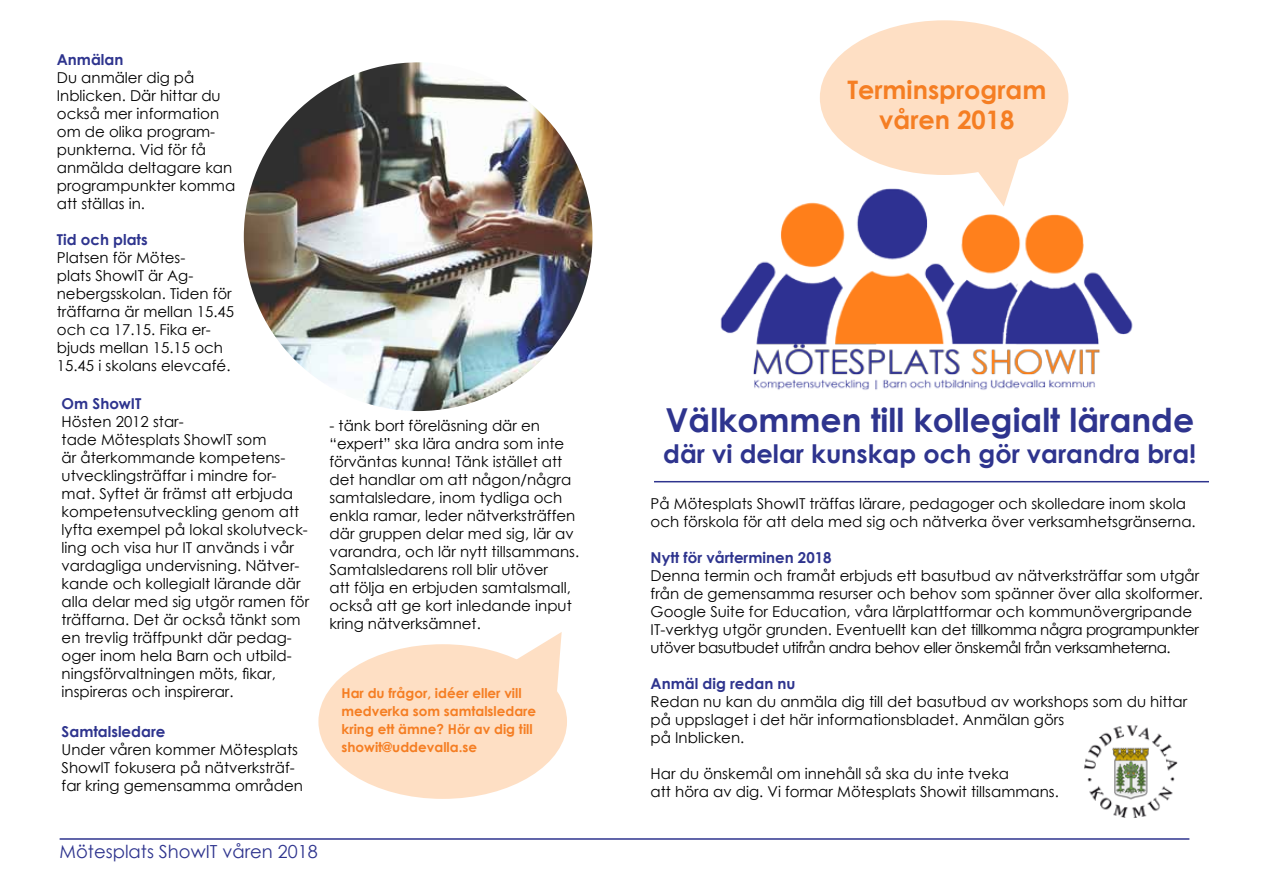
<style>
.page{position:relative;width:1263px;height:893px;background:#fff}
.page>*{position:absolute;margin:0;border:0;box-sizing:border-box;transform-origin:0 0}
.t1{font:700 33px "Century Gothic";color:#2e348e}
.t2{font:700 25.5px "Century Gothic";color:#2e348e}
.t3{font:700 25.5px/30.6px "Century Gothic";color:#f57e23;text-align:center}
.t4{font:18px "Century Gothic";color:#2e348e}
.t5{font:15px/18px "Century Gothic";color:#000}
.t6{font:700 15px "Century Gothic";color:#2e348e}
.t7{font:700 13.5px/18px "Century Gothic";color:#f57e23}
</style>
<div class="page">
<img style="left:720px;top:188px;width:413px;height:202px">
<svg style="left:939px;top:152px;width:93px;height:55px"></svg>
<img style="left:1084px;top:725px;width:94px;height:93px">
<img style="left:244px;top:62px;width:348px;height:349px;border-radius:174px">
<div style="left:820px;top:20px;width:248px;height:155px;background:#fedfc4;border-radius:50%"></div>
<hr style="left:60px;top:838px;width:1129px;height:2px;background:#2e348e">
<hr style="left:654px;top:481px;width:555px;height:1px;background:#2e348e">
<svg style="left:484px;top:632px;width:78px;height:67px"></svg>
<div style="left:318px;top:644px;width:249px;height:155px;background:#fedfc4;border-radius:50%"></div>
<p class="t6" style="left:57px;top:48px;width:68px">Anmälan</p>
<p class="t5" style="left:57px;top:68px;width:180px">Du anmäler dig på<br>Inblicken. Där hittar du också mer information om de olika program&shy;punkterna. Vid för få anmälda deltagare kan programpunkter komma att ställas in.</p>
<p class="t6" style="left:57px;top:228px;width:92px">Tid och plats</p>
<p class="t5" style="left:57px;top:248px;width:179px">Platsen för Mötes-<br>plats ShowIT är Ag&shy;nebergsskolan. Tiden för träffarna är mellan 15.45 och ca 17.15. Fika er&shy;bjuds mellan 15.15 och<br>15.45 i skolans elevcafé.</p>
<p class="t6" style="left:62px;top:392px;width:81px">Om ShowIT</p>
<p class="t5" style="left:62px;top:412px;width:249px">Hösten 2012 star-<br>tade Mötesplats ShowIT som<br>är återkommande kompetens&shy;utvecklingsträffar i mindre for&shy;mat. Syftet är främst att erbjuda kompetensutveckling genom att lyfta exempel på lokal skolutveck&shy;ling och visa hur IT används i vår vardagliga undervisning. Nätver&shy;kande och kollegialt lärande där alla delar med sig utgör ramen för träffarna. Det är också tänkt som en trevlig träffpunkt där pedag&shy;oger inom hela Barn och utbild&shy;ningsförvaltningen möts, fikar, inspireras och inspirerar.</p>
<p class="t6" style="left:62px;top:720px;width:105px">Samtalsledare</p>
<p class="t5" style="left:62px;top:740px;width:243px">Under våren kommer Mötesplats<br>ShowIT fokusera på nätverksträf&shy;far kring gemensamma områden</p>
<p class="t5" style="left:329px;top:416px;width:251px">- tänk bort föreläsning där en “expert” ska lära andra som inte förväntas kunna! Tänk istället att det handlar om att någon/några samtalsledare, inom tydliga och enkla ramar, leder nätverksträffen där gruppen delar med sig, lär av varandra, och lär nytt tillsammans.<br>Samtalsledarens roll blir utöver<br>att följa en erbjuden samtalsmall, också att ge kort inledande input kring nätverksämnet.</p>
<p class="t7" style="left:342px;top:683px;width:196px">Har du frågor, idéer eller vill medverka som samtalsledare kring ett ämne? Hör av dig till showit@uddevalla.se</p>
<p class="t4" style="left:60px;top:839px;width:260px">Mötesplats ShowIT våren 2018</p>
<h2 class="t3" style="left:847px;top:73px;width:200px">Terminsprogram våren 2018</h2>
<h1 class="t1" style="left:665px;top:395px;width:530px">Välkommen till kollegialt lärande</h1>
<h2 class="t2" style="left:663px;top:434px;width:534px">där vi delar kunskap och gör varandra bra!</h2>
<p class="t5" style="left:651px;top:494px;width:547px">På Mötesplats ShowIT träffas lärare, pedagoger och skolledare inom skola och förskola för att dela med sig och nätverka över verksamhetsgränserna.</p>
<p class="t6" style="left:651px;top:546px;width:182px">Nytt för vårterminen 2018</p>
<p class="t5" style="left:651px;top:566px;width:554px">Denna termin och framåt erbjuds ett basutbud av nätverksträffar som utgår från de gemensamma resurser och behov som spänner över alla skolformer.<br>Google Suite for Education, våra lärplattformar och kommunövergripande IT-verktyg utgör grunden. Eventuellt kan det tillkomma några programpunkter utöver basutbudet utifrån andra behov eller önskemål från verksamheterna.</p>
<p class="t6" style="left:651px;top:672px;width:146px">Anmäl dig redan nu</p>
<p class="t5" style="left:651px;top:692px;width:538px">Redan nu kan du anmäla dig till det basutbud av workshops som du hittar på uppslaget i det här informationsbladet. Anmälan görs<br>på Inblicken.</p>
<p class="t5" style="left:651px;top:764px;width:410px">Har du önskemål om innehåll så ska du inte tveka<br>att höra av dig. Vi formar Mötesplats Showit tillsammans.</p>
</div>
